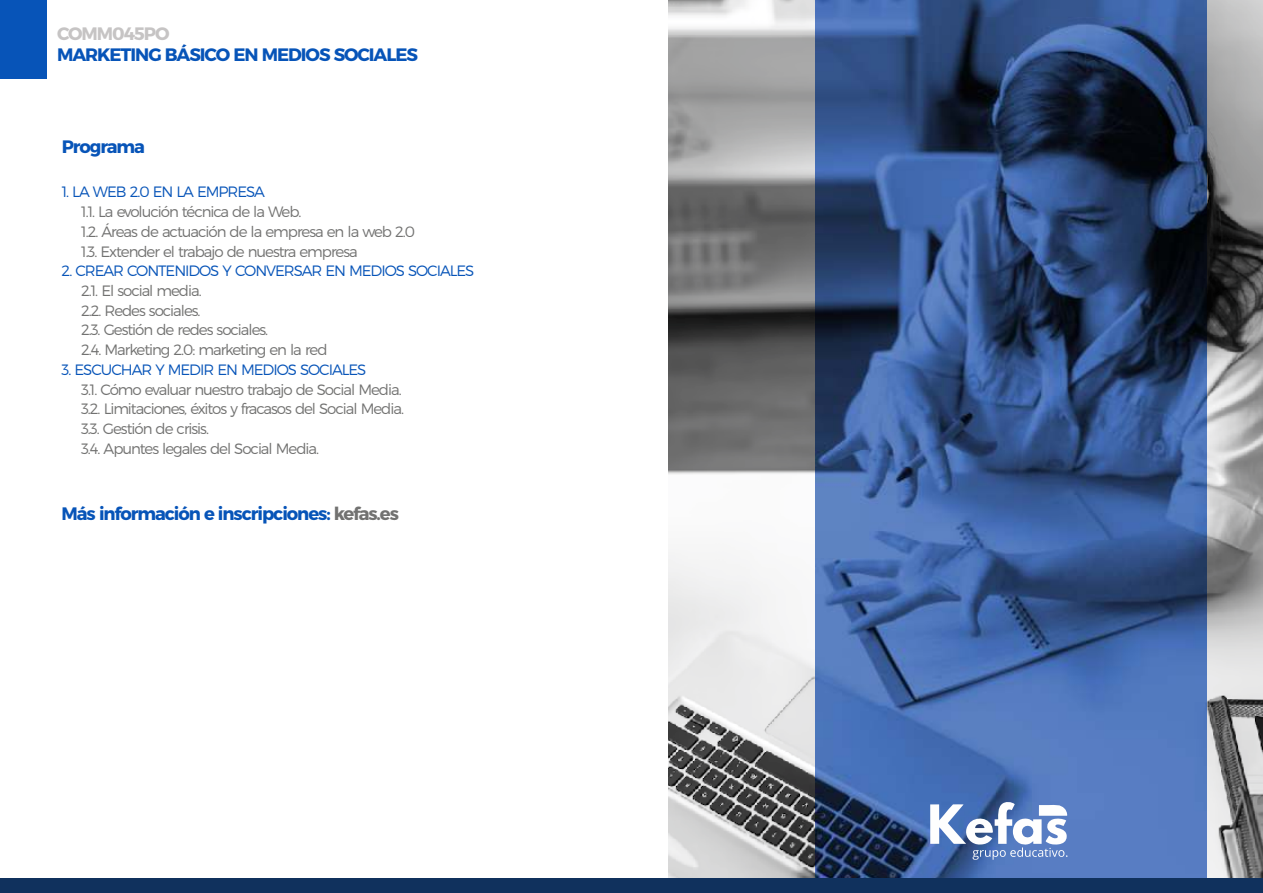
<style>
.page{position:relative;width:1263px;height:893px;background:#fff}
.page>*{position:absolute;margin:0;border:0;box-sizing:border-box;transform-origin:0 0}
.t1{font:italic 700 18px "Montserrat";letter-spacing:-.06em;color:#0754b8}
.t2{font:italic 700 18px "Montserrat";letter-spacing:-.06em;color:#c6c4c4}
.t3{font:italic 300 15px/19.8px "Montserrat";letter-spacing:-.07em;color:#727271}
.t4{font:italic 300 15px "Montserrat";letter-spacing:-.07em;color:#0754b8}
.s1{color:#727271}
</style>
<div class="page">
<img style="left:669px;top:0;width:594px;height:878px">
<div style="left:0;top:0;width:46px;height:78px;background:#0754b8"></div>
<img style="left:815px;top:0;width:391px;height:878px">
<div style="left:0;top:878px;width:1263px;height:15px;background:#10315d"></div>
<svg style="left:930px;top:801px;width:138px;height:59px"></svg>
<p class="t2" style="left:57px;top:22px;width:114px">COMM045PO</p>
<p class="t1" style="left:57px;top:44px;width:363px">MARKETING BÁSICO EN MEDIOS SOCIALES</p>
<p class="t1" style="left:62px;top:136px;width:85px">Programa</p>
<p class="t4" style="left:62px;top:183px;width:205px">1. LA WEB 2.0 EN LA EMPRESA</p>
<p class="t3" style="left:81px;top:202px;width:335px">1.1. La evolución técnica de la Web.<br>1.2. Áreas de actuación de la empresa en la web 2.0<br>1.3. Extender el trabajo de nuestra empresa</p>
<p class="t4" style="left:62px;top:262px;width:414px">2. CREAR CONTENIDOS Y CONVERSAR EN MEDIOS SOCIALES</p>
<p class="t3" style="left:81px;top:281px;width:248px">2.1. El social media.<br>2.2. Redes sociales.<br>2.3. Gestión de redes sociales.<br>2.4. Marketing 2.0: marketing en la red</p>
<p class="t4" style="left:62px;top:360px;width:306px">3. ESCUCHAR Y MEDIR EN MEDIOS SOCIALES</p>
<p class="t3" style="left:81px;top:379px;width:324px">3.1. Cómo evaluar nuestro trabajo de Social Media.<br>3.2. Limitaciones, éxitos y fracasos del Social Media.<br>3.3. Gestión de crisis.<br>3.4. Apuntes legales del Social Media.</p>
<p class="t1" style="left:62px;top:503px;width:339px">Más información e inscripciones: <span class="s1">kefas.es</span></p>
</div>
